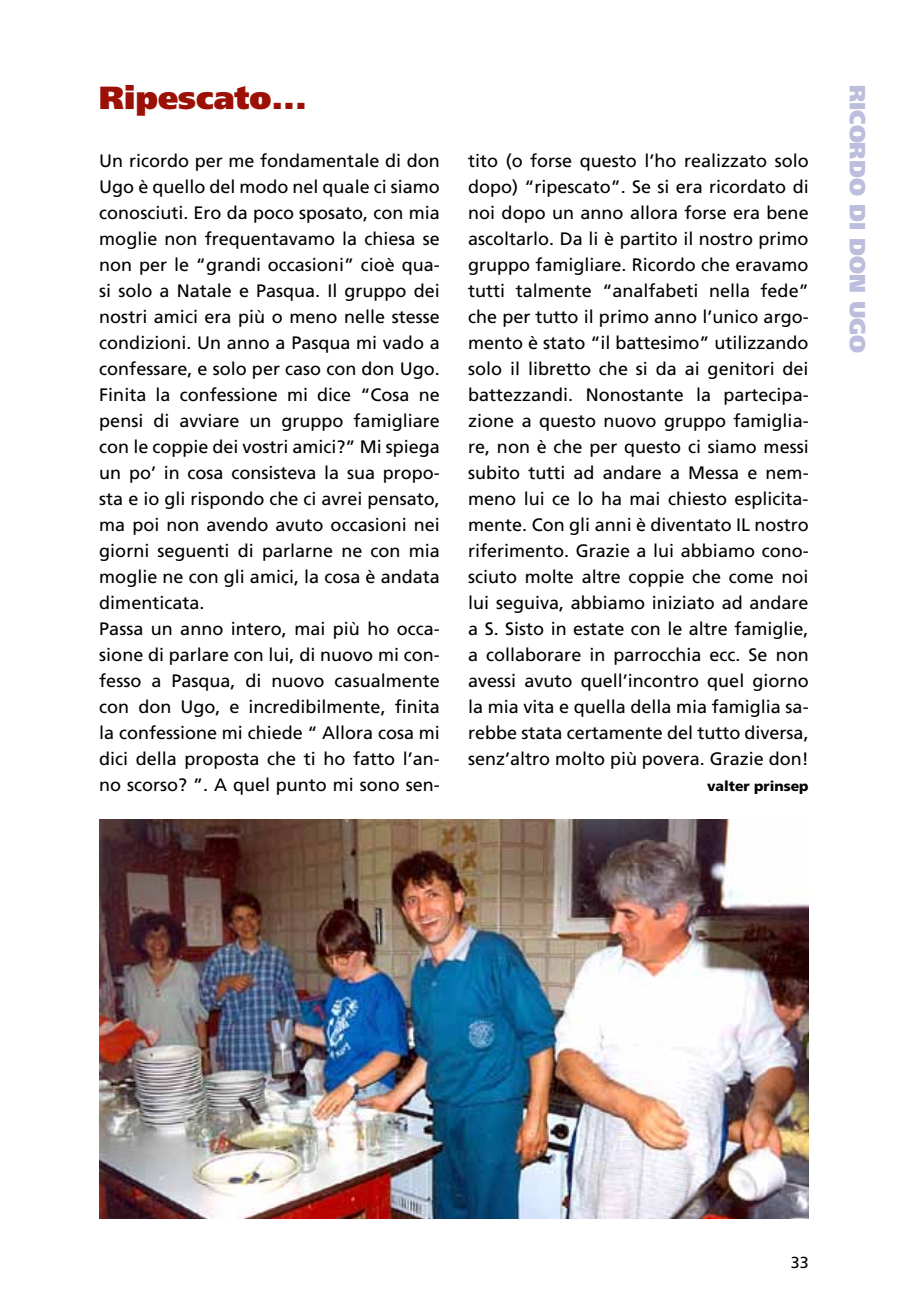
<style>
.page{position:relative;width:908px;height:1304px;background:#fff}
.page>*{position:absolute;margin:0;border:0;box-sizing:border-box;transform-origin:0 0}
.t1{font:900 32px "Frutiger";color:#9c1006}
.t2{font:900 22px "Frutiger";color:#bbbedc}
.t3{font:18px/26px "Frutiger";color:#000}
.t4{font:16px "Frutiger";color:#000}
.t5{font:900 14px "Frutiger";color:#000}
</style>
<div class="page">
<img style="left:99px;top:819px;width:709px;height:400px">
<h1 class="t1" style="left:99px;top:79px;width:209px">Ripescato...</h1>
<p class="t3" style="left:99px;top:148px;width:342px">U n ricordo per me fondamentale di don Ugo è quello del modo nel quale ci siamo conosciuti. E ro da poco sposato, con mia moglie non frequentavamo la chiesa se non per le “grandi occasioni” cioè qua&shy;si solo a Natale e Pasqua. I l gruppo dei nostri amici era più o meno nelle stesse condizioni. U n anno a Pasqua mi vado a confessare, e solo per caso con don U go.<br>Finita la confessione mi dice “Cosa ne pensi di avviare un gruppo famigliare con le coppie dei vostri amici?” M i spiega un po’ in cosa consisteva la sua propo&shy;sta e io gli rispondo che ci avrei pensato, ma poi non avendo avuto occasioni nei giorni seguenti di parlarne ne con mia moglie ne con gli amici, la cosa è andata dimenticata.<br>Passa un anno intero, mai più ho occa&shy;sione di parlare con lui, di nuovo mi con&shy;fesso a Pasqua, di nuovo casualmente con don Ugo, e incredibilmente, finita la confessione mi chiede “ Allora cosa mi dici della proposta che ti ho fatto l’an&shy;no scorso? ”. A quel punto mi sono sen-</p>
<p class="t3" style="left:468px;top:147px;width:342px;text-align:justify">tito (o forse questo l’ho realizzato solo dopo) “ripescato”. Se si era ricordato di noi dopo un anno allora forse era bene ascoltarlo. Da li è partito il nostro primo gruppo famigliare. Ricordo che eravamo tutti talmente “analfabeti nella fede” che per tutto il primo anno l’unico argo&shy;mento è stato “il battesimo” utilizzando solo il libretto che si da ai genitori dei battezzandi. N onostante la partecipa&shy;zione a questo nuovo gruppo famiglia&shy;re, non è che per questo ci siamo messi subito tutti ad andare a Messa e nem&shy;meno lui ce lo ha mai chiesto esplicita&shy;mente. Con gli anni è diventato IL nostro riferimento. Grazie a lui abbiamo cono&shy;sciuto molte altre coppie che come noi lui seguiva, abbiamo iniziato ad andare a S. Sisto in estate con le altre famiglie, a collaborare in parrocchia ecc. Se non avessi avuto quell’incontro quel giorno la mia vita e quella della mia famiglia sa&shy;rebbe stata certamente del tutto diversa, senz’altro molto più povera. Grazie don!</p>
<p class="t5" style="left:706px;top:778px;width:103px">valter prinsep</p>
<p class="t2" style="left:870px;top:85px;width:270px;rotate:90deg">ricordo di don ugo</p>
<p class="t4" style="left:790px;top:1253px;width:19px">33</p>
</div>
